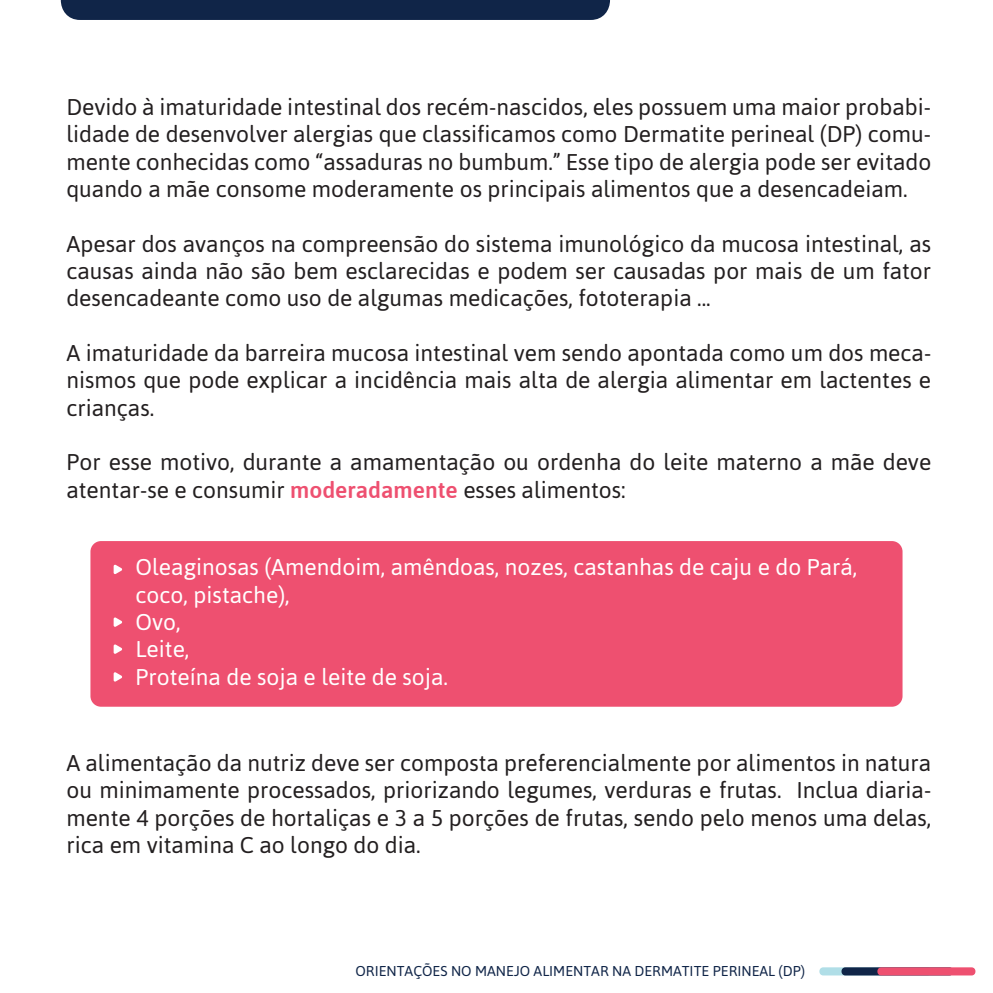
<style>
.page{position:relative;width:993px;height:993px;background:#fff}
.page>*{position:absolute;margin:0;border:0;box-sizing:border-box;transform-origin:0 0}
.t1{font:22.75px/27.3px "Asap";color:#231f20;text-align:justify}
.t2{font:22.75px/27.3px "Asap";color:#fff}
.t3{font:14.35px "Asap";color:#102548}
.s1{font-weight:500;color:#ee5070}
</style>
<div class="page">
<svg style="left:819px;top:967px;width:157px;height:8px"></svg>
<div style="left:61px;top:0;width:549px;height:20px;background:#102548"></div>
<div style="left:90px;top:541px;width:812px;height:165px;background:#ee5070;border-radius:11px"></div>
<svg style="left:114px;top:564px;width:8px;height:10px"></svg>
<svg style="left:114px;top:644px;width:8px;height:10px"></svg>
<svg style="left:114px;top:672px;width:8px;height:9px"></svg>
<svg style="left:114px;top:617px;width:8px;height:10px"></svg>
<p class="t1" style="left:66px;top:93px;width:866px">Devido à imaturidade intestinal dos recém-nascidos, eles possuem uma maior probabi&shy;lidade de desenvolver alergias que classificamos como Dermatite perineal (DP) comu&shy;mente conhecidas como “assaduras no bumbum.” Esse tipo de alergia pode ser evitado quando a mãe consome moderamente os principais alimentos que a desencadeiam.</p>
<p class="t1" style="left:66px;top:230px;width:866px">Apesar dos avanços na compreensão do sistema imunológico da mucosa intestinal, as causas ainda não são bem esclarecidas e podem ser causadas por mais de um fator desencadeante como uso de algumas medicações, fototerapia ...</p>
<p class="t1" style="left:66px;top:339px;width:866px">A imaturidade da barreira mucosa intestinal vem sendo apontada como um dos meca&shy;nismos que pode explicar a incidência mais alta de alergia alimentar em lactentes e crianças.</p>
<p class="t1" style="left:66px;top:448px;width:866px">Por esse motivo, durante a amamentação ou ordenha do leite materno a mãe deve atentar-se e consumir <span class="s1">moderadamente</span> esses alimentos:</p>
<p class="t2" style="left:135px;top:553px;width:723px">Oleaginosas (Amendoim, amêndoas, nozes, castanhas de caju e do Pará, coco, pistache),<br>Ovo,<br>Leite,<br>Proteína de soja e leite de soja.</p>
<p class="t1" style="left:66px;top:748px;width:866px">A alimentação da nutriz deve ser composta preferencialmente por alimentos in natura ou minimamente processados, priorizando legumes, verduras e frutas. Inclua diaria&shy;mente 4 porções de hortaliças e 3 a 5 porções de frutas, sendo pelo menos uma delas, rica em vitamina C ao longo do dia.</p>
<p class="t3" style="left:355px;top:962px;width:451px">ORIENTAÇÕES NO MANEJO ALIMENTAR NA DERMATITE PERINEAL (DP)</p>
</div>
